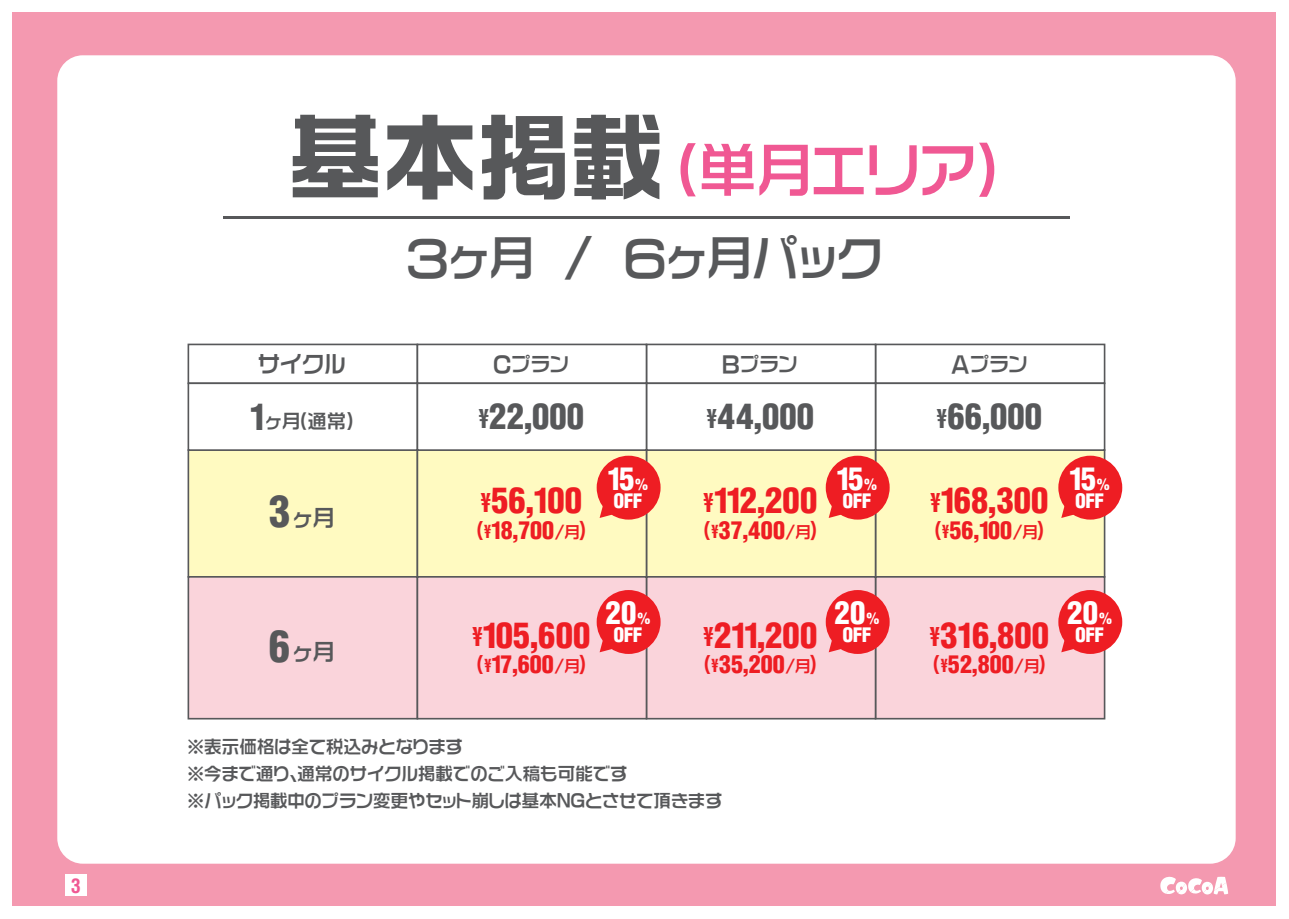
<style>
.page{position:relative;width:1289px;height:919px;background:#fff}
.page>*{position:absolute;margin:0;border:0;box-sizing:border-box;transform-origin:0 0}
.t1{font:59.1px "VD Logo G Bold P";letter-spacing:-.08em;color:#f05893}
.t2{font:48.3px "VD Logo G Bold P";letter-spacing:-.1em;color:#57585a}
.t3{font:900 condensed 34.5px "Helvetica LT Std";letter-spacing:.005em;color:#ee1d23}
.t4{font:900 condensed 34.5px "Helvetica LT Std";letter-spacing:.005em;color:#57585a}
.t5{font:900 condensed 30.6px "Helvetica LT Std";letter-spacing:-.06em;color:#fff}
.t6{font:900 condensed 24px "Helvetica LT Std";letter-spacing:.005em;color:#ee1d23}
.t7{font:23.1px "VD Logo G Bold P";letter-spacing:-.055em;color:#57585a}
.t8{font:20.1px "VD Logo G Bold P";letter-spacing:-.04em;color:#57585a}
.t9{font:900 condensed 19.5px "Helvetica LT Std";letter-spacing:-.025em;color:#fff}
.t10{font:19.5px "VD Logo G Bold P";color:#57585a}
.t11{font:700 condensed 19.5px "Helvetica LT Std";color:#f05893}
.t12{font:18px/27px "VD Logo G Bold P";letter-spacing:-.04em;color:#57585a}
.s1{font-family:"VD Logo G Extra";font-size:96px;color:#57585a}
.s2{font-family:"Helvetica LT Std";font-weight:900;font-stretch:condensed;font-size:35.85px}
.s3{font-family:"Helvetica LT Std";font-weight:900;font-stretch:condensed;font-size:42.6px}
.s4{font-size:22.95px}
.s5{font-family:"Helvetica LT Std Extra Comp";font-weight:400;font-stretch:normal;font-size:26.7px}
.s6{font-family:"VD Logo G Bold P";font-weight:400;font-stretch:normal;font-size:21px}
.s7{font-family:"Helvetica LT Std Extra Comp";font-weight:400;font-stretch:normal;font-size:18.45px}
.s8{font-family:"VD Logo G Bold P";font-weight:400;font-stretch:normal;font-size:16.5px}
.s9{font-size:15.45px}
</style>
<div class="page">
<div style="left:13px;top:13px;width:1263px;height:893px;background:#f499b0"></div>
<div style="left:57px;top:55px;width:1178px;height:808px;background:#fff;border-radius:26px"></div>
<svg style="left:1160px;top:876px;width:68px;height:18px"></svg>
<hr style="left:223px;top:216px;width:846px;height:3px;background:#57585a">
<div style="left:187px;top:449px;width:231px;height:128px;background:#fffac1"></div>
<div style="left:874px;top:449px;width:231px;height:128px;background:#fffac1"></div>
<div style="left:645px;top:449px;width:231px;height:128px;background:#fffac1"></div>
<div style="left:416px;top:449px;width:231px;height:128px;background:#fffac1;border:2px solid #57585a"></div>
<div style="left:187px;top:576px;width:231px;height:143px;background:#fad4db;border:2px solid #57585a"></div>
<div style="left:874px;top:576px;width:231px;height:143px;background:#fad4db;border:2px solid #57585a"></div>
<div style="left:645px;top:576px;width:231px;height:143px;background:#fad4db;border:2px solid #57585a"></div>
<div style="left:416px;top:576px;width:231px;height:143px;background:#fad4db;border:2px solid #57585a"></div>
<div style="left:596px;top:455px;width:64px;height:64px;background:#ee1d23;border-radius:50%"></div>
<svg style="left:599px;top:502px;width:16px;height:16px"></svg>
<div style="left:596px;top:590px;width:64px;height:64px;background:#ee1d23;border-radius:50%"></div>
<svg style="left:599px;top:637px;width:16px;height:15px"></svg>
<div style="left:825px;top:455px;width:64px;height:64px;background:#ee1d23;border-radius:50%"></div>
<svg style="left:828px;top:502px;width:15px;height:16px"></svg>
<div style="left:825px;top:590px;width:64px;height:64px;background:#ee1d23;border-radius:50%"></div>
<svg style="left:828px;top:637px;width:15px;height:15px"></svg>
<div style="left:1058px;top:455px;width:64px;height:64px;background:#ee1d23;border-radius:50%"></div>
<svg style="left:1061px;top:502px;width:15px;height:16px"></svg>
<div style="left:187px;top:343px;width:231px;height:41px;background:#fff;border:2px solid #57585a"></div>
<div style="left:187px;top:382px;width:231px;height:69px;background:#fff;border:2px solid #57585a"></div>
<div style="left:874px;top:343px;width:231px;height:41px;background:#fff;border:2px solid #57585a"></div>
<div style="left:874px;top:382px;width:231px;height:69px;background:#fff;border:2px solid #57585a"></div>
<div style="left:645px;top:343px;width:231px;height:41px;background:#fff;border:2px solid #57585a"></div>
<div style="left:645px;top:382px;width:231px;height:69px;background:#fff;border:2px solid #57585a"></div>
<div style="left:416px;top:343px;width:231px;height:41px;background:#fff;border:2px solid #57585a"></div>
<div style="left:416px;top:382px;width:231px;height:69px;background:#fff;border:2px solid #57585a"></div>
<div style="left:1058px;top:590px;width:64px;height:64px;background:#ee1d23;border-radius:50%"></div>
<svg style="left:1061px;top:637px;width:15px;height:15px"></svg>
<div style="left:65px;top:873px;width:22px;height:22px;background:#fff"></div>
<p class="t11" style="left:71px;top:873px;width:11px">3</p>
<h1 class="t1" style="left:287px;top:140px;width:743px"><span class="s1">基本掲載</span>（単月エリア）</h1>
<h2 class="t2" style="left:403px;top:233px;width:482px">３ヶ月 / ６ヶ月パック</h2>
<p class="t7" style="left:257px;top:352px;width:90px">サイクル</p>
<p class="t10" style="left:250px;top:411px;width:116px"><span class="s2">1</span>ヶ月（通常）</p>
<p class="t7" style="left:269px;top:505px;width:68px"><span class="s3">3</span>ヶ月</p>
<p class="t7" style="left:269px;top:640px;width:68px"><span class="s3">6</span>ヶ月</p>
<p class="t8" style="left:493px;top:354px;width:78px"><span class="s4">C</span>プラン</p>
<p class="t8" style="left:722px;top:354px;width:78px"><span class="s4">B</span>プラン</p>
<p class="t8" style="left:951px;top:354px;width:79px"><span class="s4">A</span>プラン</p>
<h3 class="t4" style="left:478px;top:395px;width:107px"><span class="s5">¥</span>22,000</h3>
<h3 class="t4" style="left:706px;top:395px;width:109px"><span class="s5">¥</span>44,000</h3>
<h3 class="t4" style="left:936px;top:395px;width:107px"><span class="s5">¥</span>66,000</h3>
<h3 class="t3" style="left:481px;top:479px;width:103px"><span class="s5">¥</span>56,100</h3>
<h3 class="t6" style="left:465px;top:515px;width:134px"><span class="s6">（</span><span class="s7">¥</span>18,700<span class="s8">/月</span><span class="s6">）</span></h3>
<h3 class="t5" style="left:607px;top:459px;width:42px">15<span class="s9">%</span></h3>
<p class="t9" style="left:613px;top:488px;width:31px">OFF</p>
<h3 class="t3" style="left:703px;top:479px;width:115px"><span class="s5">¥</span>112,200</h3>
<h3 class="t6" style="left:692px;top:515px;width:138px"><span class="s6">（</span><span class="s7">¥</span>37,400<span class="s8">/月</span><span class="s6">）</span></h3>
<h3 class="t5" style="left:836px;top:459px;width:42px">15<span class="s9">%</span></h3>
<p class="t9" style="left:842px;top:488px;width:31px">OFF</p>
<h3 class="t3" style="left:930px;top:479px;width:120px"><span class="s5">¥</span>168,300</h3>
<h3 class="t6" style="left:923px;top:515px;width:134px"><span class="s6">（</span><span class="s7">¥</span>56,100<span class="s8">/月</span><span class="s6">）</span></h3>
<h3 class="t5" style="left:1069px;top:459px;width:42px">15<span class="s9">%</span></h3>
<p class="t9" style="left:1075px;top:488px;width:31px">OFF</p>
<h3 class="t3" style="left:472px;top:613px;width:119px"><span class="s5">¥</span>105,600</h3>
<h3 class="t6" style="left:465px;top:649px;width:134px"><span class="s6">（</span><span class="s7">¥</span>17,600<span class="s8">/月</span><span class="s6">）</span></h3>
<h3 class="t5" style="left:605px;top:593px;width:46px">20<span class="s9">%</span></h3>
<p class="t9" style="left:613px;top:622px;width:31px">OFF</p>
<h3 class="t3" style="left:703px;top:613px;width:115px"><span class="s5">¥</span>211,200</h3>
<h3 class="t6" style="left:692px;top:649px;width:137px"><span class="s6">（</span><span class="s7">¥</span>35,200<span class="s8">/月</span><span class="s6">）</span></h3>
<h3 class="t5" style="left:834px;top:593px;width:46px">20<span class="s9">%</span></h3>
<p class="t9" style="left:842px;top:622px;width:31px">OFF</p>
<h3 class="t3" style="left:929px;top:613px;width:121px"><span class="s5">¥</span>316,800</h3>
<h3 class="t6" style="left:921px;top:649px;width:137px"><span class="s6">（</span><span class="s7">¥</span>52,800<span class="s8">/月</span><span class="s6">）</span></h3>
<h3 class="t5" style="left:1067px;top:593px;width:46px">20<span class="s9">%</span></h3>
<p class="t9" style="left:1075px;top:622px;width:31px">OFF</p>
<p class="t12" style="left:187px;top:733px;width:537px">※表示価格は全て税込みとなります<br>※今まで通り、通常のサイクル掲載でのご入稿も可能です<br>※パック掲載中のプラン変更やセット崩しは基本NGとさせて頂きます</p>
</div>
